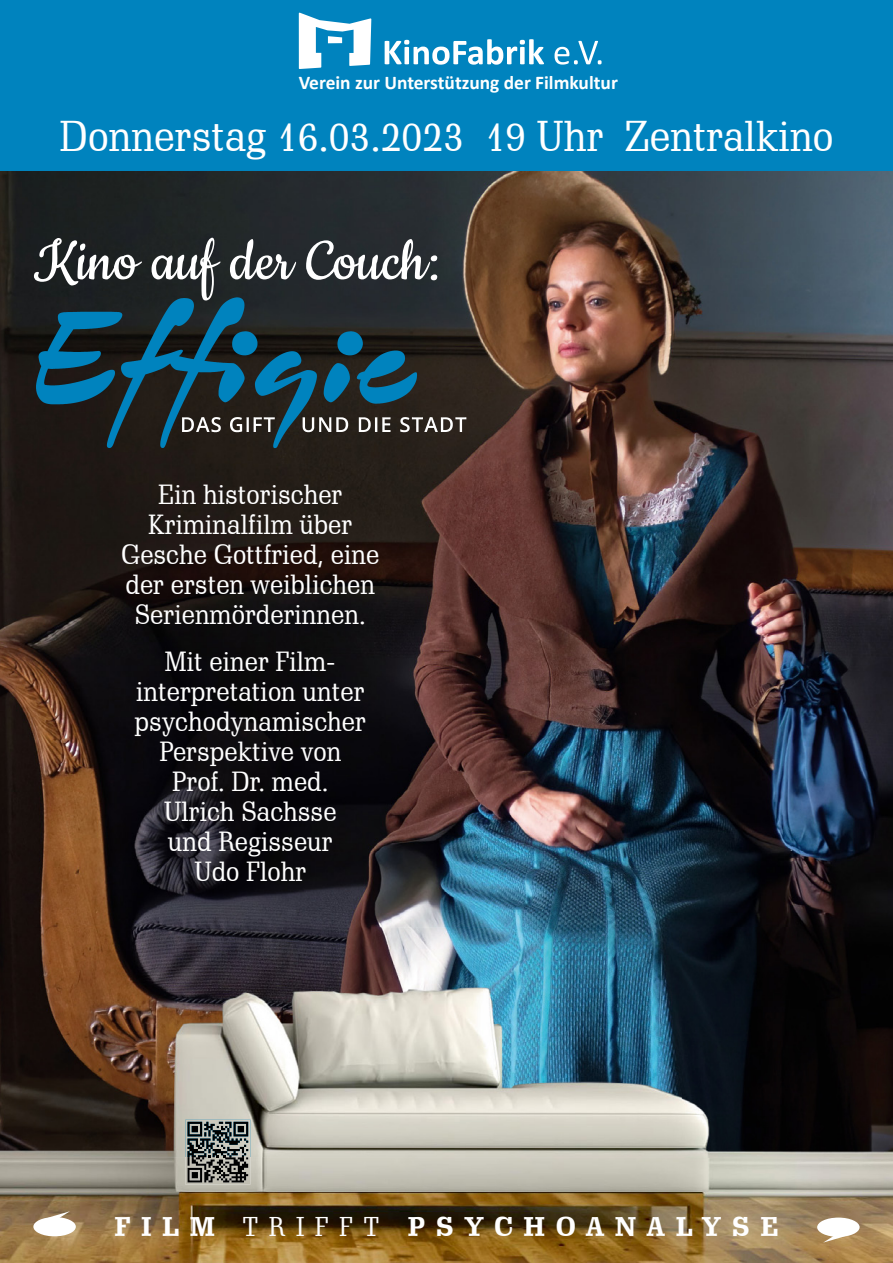
<style>
.page{position:relative;width:893px;height:1263px;background:#fff}
.page>*{position:absolute;margin:0;border:0;box-sizing:border-box;transform-origin:0 0}
.t1{font:66.75px "Cookie";color:#fff}
.t2{font:42px "Schadow BT";color:#fff}
.t3{font:27px/30px "Schadow BT";color:#fff;text-align:center}
.t4{font:700 26.55px "Schadow BT";letter-spacing:.4em;color:#fff}
.t5{font:700 19.35px "Calibri";color:#fff}
.s1{font-weight:400}
</style>
<div class="page">
<img style="left:0;top:170px;width:893px;height:1093px">
<div style="left:0;top:0;width:893px;height:170px;background:#0083be"></div>
<div style="left:33px;top:1217px;width:43px;height:19px;background:#fff;border-radius:50%"></div>
<svg style="left:48px;top:1211px;width:22px;height:7px"></svg>
<div style="left:817px;top:1217px;width:43px;height:20px;background:#fff;border-radius:50%"></div>
<svg style="left:823px;top:1235px;width:22px;height:7px"></svg>
<svg style="left:299px;top:13px;width:72px;height:56px"></svg>
<svg style="left:385px;top:39px;width:159px;height:26px"></svg>
<svg style="left:554px;top:41px;width:48px;height:24px"></svg>
<img style="left:185px;top:1120px;width:65px;height:64px">
<img style="left:187px;top:1122px;width:61px;height:16px">
<img style="left:187px;top:1138px;width:61px;height:44px">
<img style="left:213px;top:1145px;width:35px;height:37px">
<svg style="left:217px;top:1155px;width:8px;height:3px"></svg>
<img style="left:0;top:259px;width:520px;height:253px">
<p class="t5" style="left:299px;top:69px;width:321px">Verein zur Unterstützung der Filmkultur</p>
<h2 class="t2" style="left:59px;top:110px;width:775px">Donnerstag 16.03.2023 19 Uhr Zentralkino</h2>
<h1 class="t1" style="left:34px;top:226px;width:407px">Kino auf der Couch:</h1>
<p class="t3" style="left:121px;top:479px;width:260px">Ein historischer<br>Krimi nalfilm über<br>Gesche Gottfried, eine der ersten weiblichen<br>Serienmörderinnen.</p>
<p class="t3" style="left:135px;top:646px;width:233px">Mit einer Film&shy;interpretation unter psychodynamischer<br>Perspektive von<br>Prof. Dr. med.<br>Ulrich Sachsse<br>und Regisseur<br>Udo Flohr</p>
<p class="t4" style="left:114px;top:1210px;width:666px">FILM <span class="s1">TRIFFT</span> PSYCHOANALYSE</p>
</div>
